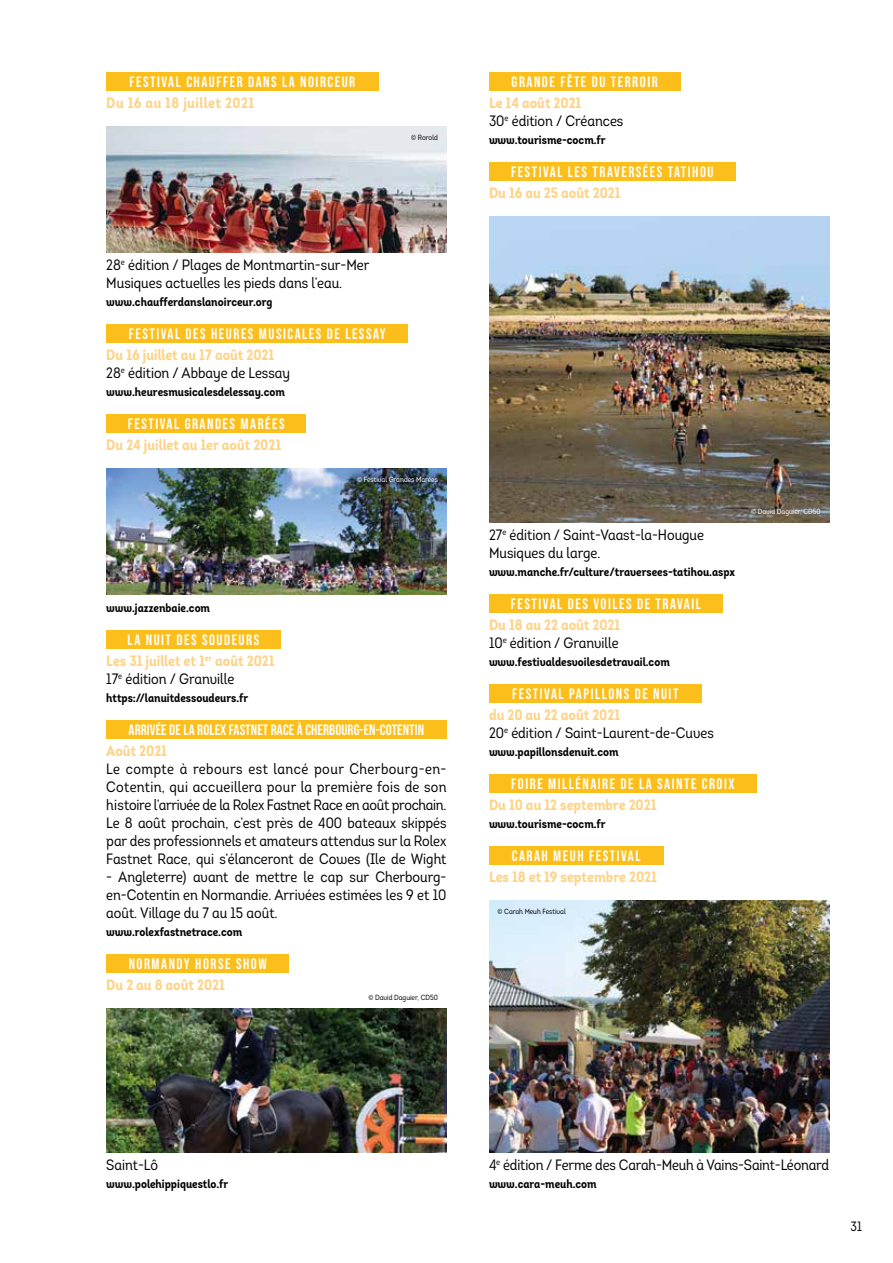
<style>
.page{position:relative;width:893px;height:1263px;background:#fff}
.page>*{position:absolute;margin:0;border:0;box-sizing:border-box;transform-origin:0 0}
.t1{font:15px/18px "Intro Cond Regular Alt";color:#000}
.t2{font:15px "Bebas Neue";letter-spacing:.1em;color:#fff}
.t3{font:15px "Intro Cond Bold Alt";color:#fed386}
.t4{font:15px "Bebas Neue";letter-spacing:.005em;color:#fff}
.t5{font:15px "Intro Cond Bold Alt";letter-spacing:.03em;color:#fed386}
.t6{font:13.5px "Intro Cond Regular Alt";color:#000}
.t7{font:12px "Intro Cond Bold Alt";color:#000}
.t8{font:7.5px "Intro Cond Regular Alt";color:#000}
.t9{font:7.5px "Intro Cond Regular Alt";color:#fff}
</style>
<div class="page">
<img style="left:106px;top:126px;width:340px;height:126px">
<div style="left:106px;top:324px;width:302px;height:18px;background:#fcbe1b"></div>
<div style="left:106px;top:414px;width:200px;height:18px;background:#fcbe1b"></div>
<img style="left:106px;top:468px;width:340px;height:126px">
<div style="left:106px;top:630px;width:175px;height:18px;background:#fcbe1b"></div>
<div style="left:106px;top:720px;width:340px;height:18px;background:#fcbe1b"></div>
<div style="left:106px;top:954px;width:183px;height:18px;background:#fcbe1b"></div>
<img style="left:106px;top:1008px;width:340px;height:144px">
<div style="left:489px;top:72px;width:191px;height:18px;background:#fcbe1b"></div>
<div style="left:489px;top:162px;width:247px;height:18px;background:#fcbe1b"></div>
<img style="left:489px;top:216px;width:340px;height:306px">
<div style="left:489px;top:594px;width:234px;height:18px;background:#fcbe1b"></div>
<div style="left:489px;top:684px;width:213px;height:18px;background:#fcbe1b"></div>
<div style="left:489px;top:774px;width:268px;height:18px;background:#fcbe1b"></div>
<div style="left:489px;top:846px;width:174px;height:18px;background:#fcbe1b"></div>
<img style="left:489px;top:900px;width:340px;height:252px">
<div style="left:106px;top:72px;width:272px;height:18px;background:#fcbe1b"></div>
<div style="left:344px;top:468px;width:98px;height:23px;background:#000;opacity:.75"></div>
<p class="t2" style="left:129px;top:73px;width:227px">FESTIVAL CHAUFFER DANS LA NOIRCEUR</p>
<p class="t5" style="left:106px;top:93px;width:149px">Du 16 au 18 juillet 2021</p>
<p class="t8" style="left:411px;top:133px;width:28px">© Rorold</p>
<p class="t1" style="left:106px;top:256px;width:265px">28<sup>e</sup> édition / Plages de Montmartin-sur-Mer<br>Musiques actuelles les pieds dans l’eau.</p>
<p class="t7" style="left:106px;top:294px;width:168px">www.chaufferdanslanoirceur.org</p>
<p class="t2" style="left:129px;top:325px;width:259px">FESTIVAL DES HEURES MUSICALES DE LESSAY</p>
<p class="t3" style="left:106px;top:345px;width:170px">Du 16 juillet au 17 août 2021</p>
<p class="t1" style="left:106px;top:364px;width:185px">28<sup>e</sup> édition / Abbaye de Lessay</p>
<p class="t7" style="left:106px;top:384px;width:180px">www.heuresmusicalesdelessay.com</p>
<p class="t2" style="left:128px;top:415px;width:158px">FESTIVAL GRANDES MARÉES</p>
<p class="t3" style="left:106px;top:435px;width:176px">Du 24 juillet au 1er août 2021</p>
<p class="t9" style="left:357px;top:475px;width:82px">© Festival Grandes Marées</p>
<p class="t7" style="left:106px;top:600px;width:105px">www.jazzenbaie.com</p>
<p class="t2" style="left:128px;top:631px;width:133px">LA NUIT DES SOUDEURS</p>
<p class="t3" style="left:106px;top:651px;width:170px">Les 31 juillet et 1<sup>er</sup> août 2021</p>
<p class="t1" style="left:106px;top:670px;width:129px">17<sup>e</sup> édition / Granville</p>
<p class="t7" style="left:106px;top:690px;width:143px">https://lanuitdessoudeurs.fr</p>
<p class="t4" style="left:129px;top:721px;width:297px">ARRIVÉE DE LA ROLEX FASTNET RACE À CHERBOURG-EN-COTENTIN</p>
<p class="t3" style="left:106px;top:741px;width:62px">Août 2021</p>
<p class="t1" style="left:106px;top:760px;width:342px;text-align:justify">Le compte à rebours est lancé pour Cherbourg-en-Cotentin, qui accueillera pour la première fois de son histoire l’arrivée de la Rolex Fastnet Race en août prochain.<br>Le 8 août prochain, c’est près de 400 bateaux skippés par des professionnels et amateurs attendus sur la Rolex Fastnet Race, qui s’élanceront de Cowes (Ile de Wight</p>
<p class="t1" style="left:106px;top:868px;width:342px;text-align:justify">- Angleterre) avant de mettre le cap sur Cherbourg&shy;en-Cotentin en Normandie. Arrivées estimées les 9 et 10 août. Village du 7 au 15 août.</p>
<p class="t7" style="left:106px;top:924px;width:137px">www.rolexfastnetrace.com</p>
<p class="t2" style="left:129px;top:955px;width:140px">NORMANDY HORSE SHOW</p>
<p class="t3" style="left:106px;top:975px;width:120px">Du 2 au 8 août 2021</p>
<p class="t8" style="left:368px;top:993px;width:71px">© David Daguier, CD50</p>
<p class="t2" style="left:512px;top:73px;width:148px">GRANDE FÊTE DU TERROIR</p>
<p class="t3" style="left:489px;top:93px;width:94px">Le 14 août 2021</p>
<p class="t1" style="left:489px;top:112px;width:136px">30<sup>e</sup> édition / Créances</p>
<p class="t7" style="left:489px;top:132px;width:118px">www.tourisme-cocm.fr</p>
<p class="t2" style="left:511px;top:163px;width:204px">FESTIVAL LES TRAVERSÉES TATIHOU</p>
<p class="t3" style="left:489px;top:183px;width:133px">Du 16 au 25 août 2021</p>
<p class="t1" style="left:489px;top:526px;width:217px">27<sup>e</sup> édition / Saint-Vaast-la-Hougue<br>Musiques du large.</p>
<p class="t7" style="left:489px;top:564px;width:248px">www.manche.fr/culture/traversees-tatihou.aspx</p>
<p class="t2" style="left:511px;top:595px;width:192px">FESTIVAL DES VOILES DE TRAVAIL</p>
<p class="t3" style="left:489px;top:615px;width:133px">Du 18 au 22 août 2021</p>
<p class="t1" style="left:489px;top:634px;width:131px">10<sup>e</sup> édition / Granville</p>
<p class="t7" style="left:489px;top:654px;width:182px">www.festivaldesvoilesdetravail.com</p>
<p class="t2" style="left:512px;top:685px;width:168px">FESTIVAL PAPILLONS DE NUIT</p>
<p class="t3" style="left:489px;top:705px;width:133px">du 20 au 22 août 2021</p>
<p class="t1" style="left:489px;top:724px;width:226px">20<sup>e</sup> édition / Saint-Laurent-de-Cuves</p>
<p class="t7" style="left:489px;top:744px;width:131px">www.papillonsdenuit.com</p>
<p class="t2" style="left:511px;top:775px;width:225px">FOIRE MILLÉNAIRE DE LA SAINTE CROIX</p>
<p class="t3" style="left:489px;top:795px;width:169px">Du 10 au 12 septembre 2021</p>
<p class="t7" style="left:489px;top:816px;width:118px">www.tourisme-cocm.fr</p>
<p class="t2" style="left:512px;top:847px;width:130px">CARAH MEUH FESTIVAL</p>
<p class="t3" style="left:489px;top:867px;width:169px">Les 18 et 19 septembre 2021</p>
<p class="t8" style="left:497px;top:907px;width:70px">© Carah Meuh Festival</p>
<p class="t9" style="left:751px;top:507px;width:71px">© David Daguier, CD50</p>
<p class="t1" style="left:106px;top:1156px;width:53px">Saint-Lô</p>
<p class="t7" style="left:106px;top:1176px;width:123px">www.polehippiquestlo.fr</p>
<p class="t1" style="left:489px;top:1156px;width:342px">4<sup>e</sup> édition / Ferme des Carah-Meuh à Vains-Saint-Léonard</p>
<p class="t7" style="left:489px;top:1176px;width:109px">www.cara-meuh.com</p>
<p class="t6" style="left:850px;top:1217px;width:13px">31</p>
</div>
